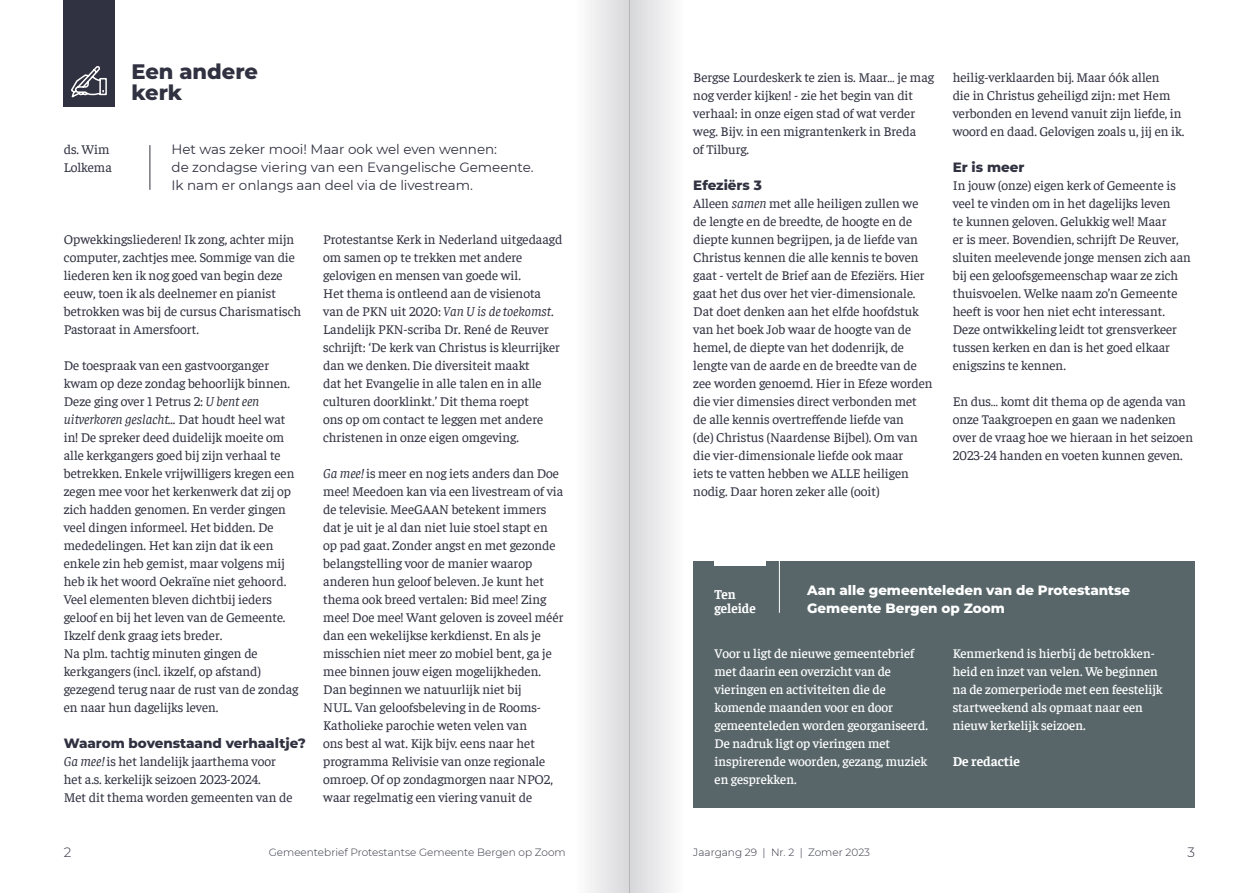
<style>
.page{position:relative;width:1259px;height:893px;background:#fff}
.page>*{position:absolute;margin:0;border:0;box-sizing:border-box;transform-origin:0 0}
.t1{font:800 21px/21px "Montserrat";letter-spacing:-.005em;color:#313241}
.t2{font:13.5px/18px "Faustina";letter-spacing:-.005em;color:#313241}
.t3{font:500 13.5px/18px "Faustina";letter-spacing:-.005em;color:#fff}
.t4{font:13.5px/18px "Montserrat";letter-spacing:-.005em;color:#313241}
.t5{font:800 13.5px/18px "Montserrat";letter-spacing:-.005em;color:#fff}
.t6{font:800 13.5px "Montserrat";letter-spacing:-.005em;color:#313241}
.t7{font:700 13.5px "Faustina";letter-spacing:-.005em;color:#fff}
.t8{font:300 13.5px "Montserrat";color:#313241}
.t9{font:300 10.5px "Montserrat";color:#313241}
.s1{font-style:italic}
</style>
<div class="page">
<hr style="left:149px;top:145px;width:1px;height:45px;background:#313241">
<div style="left:64px;top:0;width:51px;height:106px;background:#313241"></div>
<svg style="left:71px;top:66px;width:36px;height:32px"></svg>
<div style="left:693px;top:562px;width:502px;height:246px;background:#58666a"></div>
<hr style="left:779px;top:554px;width:1px;height:59px;background:#fff">
<div style="left:714px;top:560px;width:51px;height:6px;background:#fff"></div>
<div style="left:574px;top:0;width:55px;height:893px;background:linear-gradient(to right,#fff,#d8d8db)"></div>
<div style="left:629px;top:0;width:56px;height:893px;background:linear-gradient(to right,#d6d7d9,#fefefe)"></div>
<p class="t1" style="left:131px;top:60px;width:128px">Een andere kerk</p>
<p class="t2" style="left:64px;top:139px;width:50px">ds. Wim<br>Lolkema</p>
<p class="t4" style="left:171px;top:140px;width:364px">Het was zeker mooi! Maar ook wel even wennen:<br>de zondagse viering van een Evangelische Gemeente.<br>Ik nam er onlangs aan deel via de livestream.</p>
<p class="t2" style="left:64px;top:229px;width:239px">Opwekkingsliederen! Ik zong, achter mijn computer, zachtjes mee. Sommige van die liederen ken ik nog goed van begin deze eeuw, toen ik als deelnemer en pianist betrokken was bij de cursus Charismatisch Pastoraat in Amersfoort.</p>
<p class="t2" style="left:64px;top:355px;width:232px">De toespraak van een gastvoorganger kwam op deze zondag behoorlijk binnen.<br>Deze ging over 1 Petrus 2: <span class="s1">U bent een uitverkoren geslacht…</span> Dat houdt heel wat in! De spreker deed duidelijk moeite om alle kerkgangers goed bij zijn verhaal te betrekken. Enkele vrijwilligers kregen een zegen mee voor het kerkenwerk dat zij op zich hadden genomen. En verder gingen veel dingen informeel. Het bidden. De mededelingen. Het kan zijn dat ik een enkele zin heb gemist, maar volgens mij heb ik het woord Oekraïne niet gehoord.<br>Veel elementen bleven dichtbij ieders geloof en bij het leven van de Gemeente.<br>Ikzelf denk graag iets breder.</p>
<p class="t2" style="left:64px;top:643px;width:236px">Na plm. tachtig minuten gingen de kerkgangers (incl. ikzelf, op afstand) gezegend terug naar de rust van de zondag en naar hun dagelijks leven.</p>
<p class="t6" style="left:64px;top:733px;width:244px">Waarom bovenstaand verhaaltje?</p>
<p class="t2" style="left:64px;top:751px;width:230px"><span class="s1">Ga mee!</span> is het landelijk jaarthema voor het a.s. kerkelijk seizoen 2023-2024.<br>Met dit thema worden gemeenten van de</p>
<p class="t2" style="left:323px;top:229px;width:240px">Protestantse Kerk in Nederland uitgedaagd om samen op te trekken met andere gelovigen en mensen van goede wil.<br>Het thema is ontleend aan de visienota van de PKN uit 2020: <span class="s1">Van U is de toekomst</span>.<br>Landelijk PKN-scriba Dr. René de Reuver schrijft: ‘De kerk van Christus is kleurrijker dan we denken. Die diversiteit maakt<br>dat het Evangelie in alle talen en in alle culturen doorklinkt.’ Dit thema roept<br>ons op om contact te leggen met andere christenen in onze eigen omgeving.</p>
<p class="t2" style="left:323px;top:463px;width:242px"><span class="s1">Ga mee!</span> is meer en nog iets anders dan Doe mee! Meedoen kan via een livestream of via de televisie. MeeGAAN betekent immers dat je uit je al dan niet luie stoel stapt en op pad gaat. Zonder angst en met gezonde belangstelling voor de manier waarop anderen hun geloof beleven. Je kunt het thema ook breed vertalen: Bid mee! Zing mee! Doe mee! Want geloven is zoveel méér dan een wekelijkse kerkdienst. En als je misschien niet meer zo mobiel bent, ga je mee binnen jouw eigen mogelijkheden.</p>
<p class="t2" style="left:323px;top:679px;width:231px">Dan beginnen we natuurlijk niet bij NUL. Van geloofsbeleving in de Rooms-Katholieke parochie weten velen van<br>ons best al wat. Kijk bijv. eens naar het programma Relivisie van onze regionale omroep. Of op zondagmorgen naar NPO2, waar regelmatig een viering vanuit de</p>
<p class="t2" style="left:693px;top:67px;width:242px">Bergse Lourdeskerk te zien is. Maar… je mag nog verder kijken! - zie het begin van dit verhaal: in onze eigen stad of wat verder weg. Bijv. in een migrantenkerk in Breda<br>of Tilburg.</p>
<p class="t6" style="left:693px;top:175px;width:70px">Efeziërs 3</p>
<p class="t2" style="left:693px;top:193px;width:241px">Alleen <span class="s1">samen</span> met alle heiligen zullen we de lengte en de breedte, de hoogte en de diepte kunnen begrijpen, ja de liefde van Christus kennen die alle kennis te boven gaat - vertelt de Brief aan de Efeziërs. Hier gaat het dus over het vier-dimensionale.<br>Dat doet denken aan het elfde hoofdstuk van het boek Job waar de hoogte van de hemel, de diepte van het dodenrijk, de lengte van de aarde en de breedte van de zee worden genoemd. Hier in Efeze worden die vier dimensies direct verbonden met de alle kennis overtreffende liefde van<br>(de) Christus (Naardense Bijbel). Om van die vier-dimensionale liefde ook maar<br>iets te vatten hebben we ALLE heiligen nodig. Daar horen zeker alle (ooit)</p>
<p class="t2" style="left:952px;top:67px;width:233px">heilig-verklaarden bij. Maar óók allen<br>die in Christus geheiligd zijn: met Hem verbonden en levend vanuit zijn liefde, in woord en daad. Gelovigen zoals u, jij en ik.</p>
<p class="t6" style="left:952px;top:157px;width:73px">Er is meer</p>
<p class="t2" style="left:952px;top:175px;width:240px">In jouw (onze) eigen kerk of Gemeente is veel te vinden om in het dagelijks leven<br>te kunnen geloven. Gelukkig wel! Maar<br>er is meer. Bovendien, schrijft De Reuver, sluiten meelevende jonge mensen zich aan bij een geloofsgemeenschap waar ze zich thuisvoelen. Welke naam zo’n Gemeente heeft is voor hen niet echt interessant.<br>Deze ontwikkeling leidt tot grensverkeer tussen kerken en dan is het goed elkaar enigszins te kennen.</p>
<p class="t2" style="left:952px;top:391px;width:242px">En dus… komt dit thema op de agenda van onze Taakgroepen en gaan we nadenken over de vraag hoe we hieraan in het seizoen 2023-24 handen en voeten kunnen geven.</p>
<p class="t7" style="left:714px;top:585px;width:23px">Ten</p>
<p class="t7" style="left:714px;top:599px;width:43px">geleide</p>
<p class="t5" style="left:807px;top:580px;width:324px">Aan alle gemeenteleden van de Protestantse<br>Gemeente Bergen op Zoom</p>
<p class="t3" style="left:714px;top:643px;width:215px">Voor u ligt de nieuwe gemeentebrief met daarin een overzicht van de vieringen en activiteiten die de komende maanden voor en door gemeenteleden worden georganiseerd.</p>
<p class="t3" style="left:714px;top:733px;width:214px">De nadruk ligt op vieringen met inspirerende woorden, gezang, muziek en gesprekken.</p>
<p class="t3" style="left:952px;top:643px;width:211px">Kenmerkend is hierbij de betrokken&shy;heid en inzet van velen. We beginnen na de zomerperiode met een feestelijk startweekend als opmaat naar een nieuw kerkelijk seizoen.</p>
<p class="t7" style="left:952px;top:752px;width:69px">De redactie</p>
<p class="t8" style="left:64px;top:843px;width:9px">2</p>
<p class="t9" style="left:269px;top:845px;width:298px">Gemeentebrief Protestantse Gemeente Bergen op Zoom</p>
<p class="t9" style="left:693px;top:845px;width:178px">Jaargang 29 | Nr. 2 | Zomer 2023</p>
<p class="t8" style="left:1187px;top:843px;width:9px">3</p>
</div>
